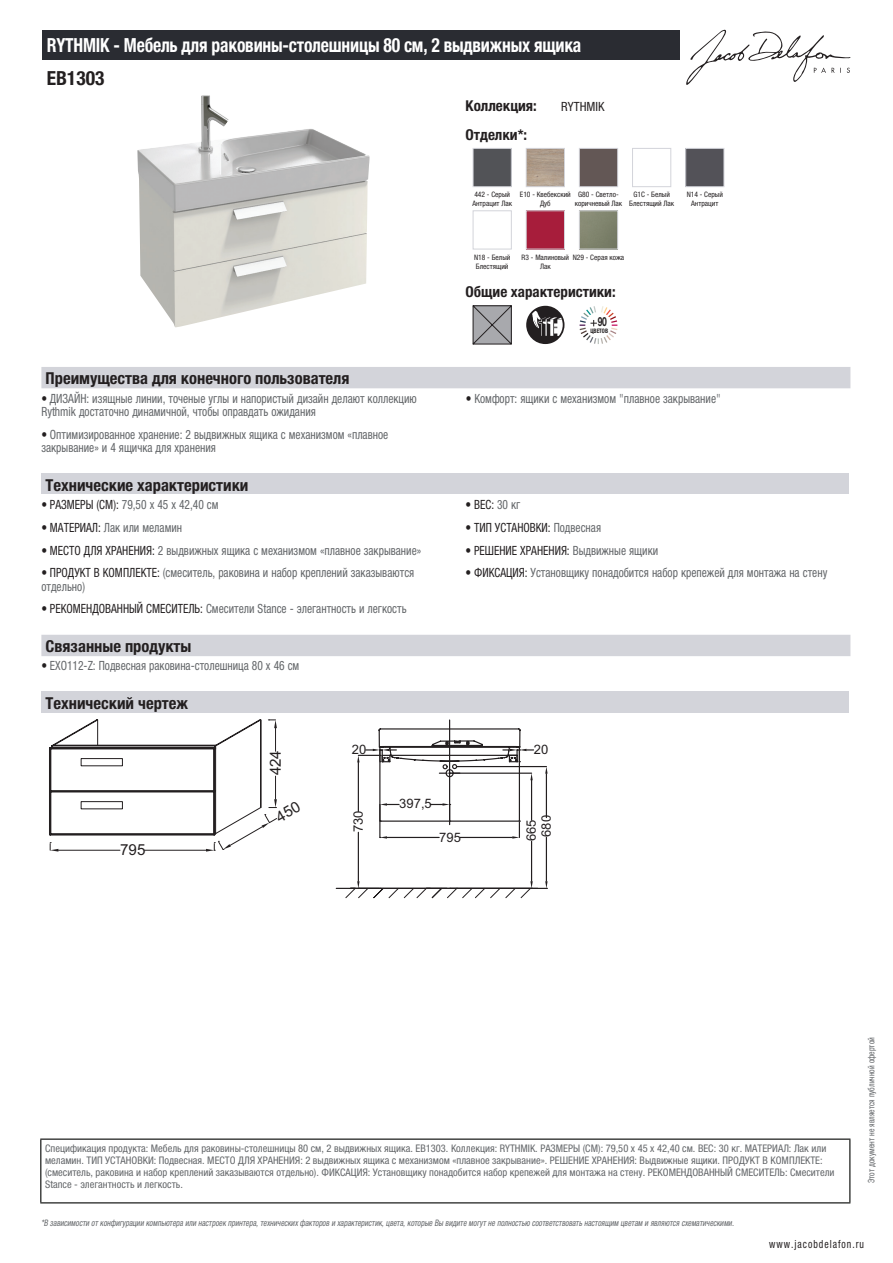
<style>
.page{position:relative;width:893px;height:1263px;background:#fff}
.page>*{position:absolute;margin:0;border:0;box-sizing:border-box;transform-origin:0 0}
.t1{font:700 condensed 19.5px "Helvetica Neue LTCYR";letter-spacing:-.01em;color:#fff;scale:.9 1}
.t2{font:700 condensed 19.5px "Helvetica Neue LTCYR";color:#231f20}
.t3{font:700 condensed 16.5px "Helvetica Neue LTCYR";color:#231f20}
.t4{font:15.15px "Arial";color:#231f20}
.t5{font:700 condensed 15px "Helvetica Neue LTCYR";color:#231f20}
.t6{font:13.05px "Arial";color:#231f20}
.t7{font:condensed 12.75px/13.5px "Helvetica Neue LTCYR";color:#626568;scale:.9 1}
.t8{font:condensed 12.75px "Helvetica Neue LTCYR";color:#231f20;scale:.9 1}
.t9{font:condensed 12.75px "Helvetica Neue LTCYR";color:#231f20}
.t10{font:700 12.6px "Helvetica Neue LT Std";color:#231f20;scale:.68 1}
.t11{font:condensed 11.25px "Helvetica Neue LTCYR";letter-spacing:.1em;color:#231f20;scale:.87 1}
.t12{font:condensed 10.5px/12px "Helvetica Neue LTCYR";color:#626568}
.t13{font:italic condensed 9px "Helvetica Neue LTCYR";color:#626568;scale:.87 1}
.t14{font:condensed 9px "Helvetica Neue LTCYR";color:#626568;scale:.87 1}
.t15{font:condensed 7.5px/9px "Helvetica Neue LTCYR";color:#231f20;text-align:center}
.t16{font:700 condensed 6.15px "Helvetica Neue LTCYR";color:#231f20;scale:.89 1}
.s1{color:#231f20}
.s2{color:#626568}
</style>
<div class="page">
<svg style="left:686px;top:30px;width:164px;height:55px"></svg>
<img style="left:137px;top:95px;width:233px;height:233px">
<img style="left:475px;top:150px;width:35px;height:35px">
<div style="left:473px;top:148px;width:39px;height:39px;border:1px solid #d3d4da"></div>
<img style="left:528px;top:150px;width:35px;height:35px">
<div style="left:526px;top:148px;width:39px;height:39px;border:1px solid #d3d4da"></div>
<img style="left:581px;top:150px;width:35px;height:35px">
<div style="left:579px;top:148px;width:39px;height:39px;border:1px solid #d3d4da"></div>
<div style="left:632px;top:148px;width:39px;height:39px;border:1px solid #d3d4da"></div>
<img style="left:687px;top:150px;width:35px;height:35px">
<div style="left:685px;top:148px;width:39px;height:39px;border:1px solid #d3d4da"></div>
<div style="left:473px;top:210px;width:39px;height:39px;border:1px solid #d3d4da"></div>
<img style="left:528px;top:212px;width:35px;height:35px">
<div style="left:526px;top:210px;width:39px;height:39px;border:1px solid #d3d4da"></div>
<img style="left:581px;top:212px;width:35px;height:35px">
<div style="left:579px;top:210px;width:39px;height:39px;border:1px solid #d3d4da"></div>
<svg style="left:472px;top:305px;width:40px;height:40px;background:#949498"></svg>
<svg style="left:526px;top:306px;width:38px;height:38px"></svg>
<svg style="left:580px;top:306px;width:37px;height:38px"></svg>
<div style="left:41px;top:367px;width:809px;height:21px;background:#d3d4da"></div>
<div style="left:41px;top:473px;width:808px;height:22px;background:#d3d4da"></div>
<div style="left:41px;top:635px;width:809px;height:21px;background:#d3d4da"></div>
<div style="left:41px;top:692px;width:808px;height:21px;background:#d3d4da"></div>
<hr style="left:449px;top:720px;width:1px;height:104px;background:#231f20">
<hr style="left:457px;top:766px;width:89px;height:1px;background:#231f20">
<hr style="left:457px;top:888px;width:89px;height:1px;background:#231f20">
<hr style="left:546px;top:774px;width:1px;height:43px;background:#231f20">
<hr style="left:546px;top:837px;width:1px;height:44px;background:#231f20">
<svg style="left:545px;top:766px;width:3px;height:8px"></svg>
<svg style="left:336px;top:728px;width:203px;height:170px"></svg>
<svg style="left:545px;top:881px;width:3px;height:8px"></svg>
<div style="left:43px;top:30px;width:637px;height:30px;background:#2a2c32"></div>
<hr style="left:40px;top:1138px;width:810px;height:2px;background:#040503">
<hr style="left:40px;top:1140px;width:1px;height:62px;background:#040503">
<hr style="left:849px;top:1140px;width:1px;height:62px;background:#040503">
<hr style="left:40px;top:1202px;width:810px;height:1px;background:#040503">
<svg style="left:49px;top:719px;width:228px;height:133px"></svg>
<h1 class="t1" style="left:47px;top:34px;width:596px">RYTHMIK - Мебель для раковины-столешницы 80 см, 2 выдвижных ящика</h1>
<h1 class="t2" style="left:47px;top:67px;width:59px">EB1303</h1>
<p class="t5" style="left:466px;top:97px;width:73px">Коллекция:</p>
<p class="t9" style="left:561px;top:99px;width:45px">RYTHMIK</p>
<p class="t5" style="left:466px;top:126px;width:63px">Отделки*:</p>
<p class="t15" style="left:472px;top:190px;width:41px;text-align:left">442 - Серый<br>Антрацит Лак</p>
<p class="t15" style="left:520px;top:190px;width:53px">E10 - Квебекский<br>Дуб</p>
<p class="t15" style="left:575px;top:190px;width:49px">G80 - Светло&shy;коричневый Лак</p>
<p class="t15" style="left:629px;top:190px;width:47px">G1C - Белый<br>Блестящий Лак</p>
<p class="t15" style="left:687px;top:190px;width:38px">N14 - Серый<br>Антрацит</p>
<p class="t15" style="left:474px;top:252px;width:38px;text-align:left">N18 - Белый<br>Блестящий</p>
<p class="t15" style="left:522px;top:252px;width:49px">R3 - Малиновый<br>Лак</p>
<p class="t15" style="left:573px;top:252px;width:53px">N29 - Серая кожа</p>
<p class="t5" style="left:466px;top:284px;width:152px">Общие характеристики:</p>
<p class="t16" style="left:590px;top:328px;width:21px">ЦВЕТОВ</p>
<p class="t10" style="left:598px;top:314px;width:15px">90</p>
<p class="t3" style="left:46px;top:369px;width:305px">Преимущества для конечного пользователя</p>
<p class="t7" style="left:41px;top:391px;width:419px"><span class="s1">•</span> ДИЗАЙН: изящные линии, точеные углы и напористый дизайн делают коллекцию<br>Rythmik достаточно динамичной, чтобы оправдать ожидания</p>
<p class="t7" style="left:466px;top:391px;width:285px"><span class="s1">•</span> Комфорт: ящики с механизмом "плавное закрывание"</p>
<p class="t7" style="left:41px;top:428px;width:387px"><span class="s1">•</span> Оптимизированное хранение: 2 выдвижных ящика с механизмом «плавное закрывание» и 4 ящичка для хранения</p>
<p class="t3" style="left:46px;top:476px;width:204px">Технические характеристики</p>
<p class="t7" style="left:41px;top:498px;width:198px"><span class="s1">• РАЗМЕРЫ (СМ):</span> 79,50 x 45 x 42,40 см</p>
<p class="t8" style="left:466px;top:497px;width:62px">• ВЕС: <span class="s2">30 кг</span></p>
<p class="t7" style="left:41px;top:521px;width:158px"><span class="s1">• МАТЕРИАЛ:</span> Лак или меламин</p>
<p class="t8" style="left:466px;top:520px;width:152px">• ТИП УСТАНОВКИ: <span class="s2">Подвесная</span></p>
<p class="t7" style="left:41px;top:543px;width:424px"><span class="s1">• МЕСТО ДЛЯ ХРАНЕНИЯ:</span> 2 выдвижных ящика с механизмом «плавное закрывание»</p>
<p class="t8" style="left:466px;top:543px;width:215px">• РЕШЕНИЕ ХРАНЕНИЯ: <span class="s2">Выдвижные ящики</span></p>
<p class="t7" style="left:41px;top:566px;width:416px"><span class="s1">• ПРОДУКТ В КОМПЛЕКТЕ:</span> (смеситель, раковина и набор креплений заказываются отдельно)</p>
<p class="t7" style="left:466px;top:566px;width:403px"><span class="s1">• ФИКСАЦИЯ:</span> Установщику понадобится набор крепежей для монтажа на стену</p>
<p class="t7" style="left:41px;top:602px;width:407px"><span class="s1">• РЕКОМЕНДОВАННЫЙ СМЕСИТЕЛЬ:</span> Смесители Stance - элегантность и легкость</p>
<p class="t3" style="left:46px;top:637px;width:147px">Связанные продукты</p>
<p class="t7" style="left:41px;top:659px;width:288px"><span class="s1">•</span> EXO112-Z: Подвесная раковина-столешница 80 х 46 см</p>
<p class="t3" style="left:46px;top:694px;width:144px">Технический чертеж</p>
<p class="t4" style="left:120px;top:840px;width:27px">795</p>
<p class="t4" style="left:265px;top:775px;width:27px;rotate:-90deg">424</p>
<p class="t6" style="left:352px;top:741px;width:16px">20</p>
<p class="t6" style="left:534px;top:741px;width:16px">20</p>
<p class="t6" style="left:399px;top:795px;width:34px">397,5</p>
<p class="t6" style="left:350px;top:832px;width:23px;rotate:-90deg">730</p>
<p class="t6" style="left:538px;top:837px;width:23px;rotate:-90deg">680</p>
<p class="t6" style="left:523px;top:841px;width:23px;rotate:-90deg">665</p>
<p class="t6" style="left:439px;top:829px;width:23px">795</p>
<p class="t12" style="left:45px;top:1142px;width:791px">Спецификация продукта: Мебель для раковины-столешницы 80 см, 2 выдвижных ящика. EB1303. Коллекция: RYTHMIK. РАЗМЕРЫ (СМ): 79,50 x 45 x 42,40 см. ВЕС: 30 кг. МАТЕРИАЛ: Лак или меламин. ТИП УСТАНОВКИ: Подвесная. МЕСТО ДЛЯ ХРАНЕНИЯ: 2 выдвижных ящика с механизмом «плавное закрывание». РЕШЕНИЕ ХРАНЕНИЯ: Выдвижные ящики. ПРОДУКТ В КОМПЛЕКТЕ: (смеситель, раковина и набор креплений заказываются отдельно). ФИКСАЦИЯ: Установщику понадобится набор крепежей для монтажа на стену. РЕКОМЕНДОВАННЫЙ СМЕСИТЕЛЬ: Смесители Stance - элегантность и легкость.</p>
<p class="t13" style="left:41px;top:1218px;width:800px">*В зависимости отконфигурации компьютера или настроек принтера,техническихфакторов и характеристик,цвета,которые Вы видите могутне полностью соответствоватьнастоящим цветам и являются схематическими.</p>
<p class="t14" style="left:866px;top:1183px;width:169px;rotate:-90deg">Этот документ не является публичной офертой</p>
<p class="t11" style="left:769px;top:1237px;width:110px">www.jacobdelafon.ru</p>
</div>
